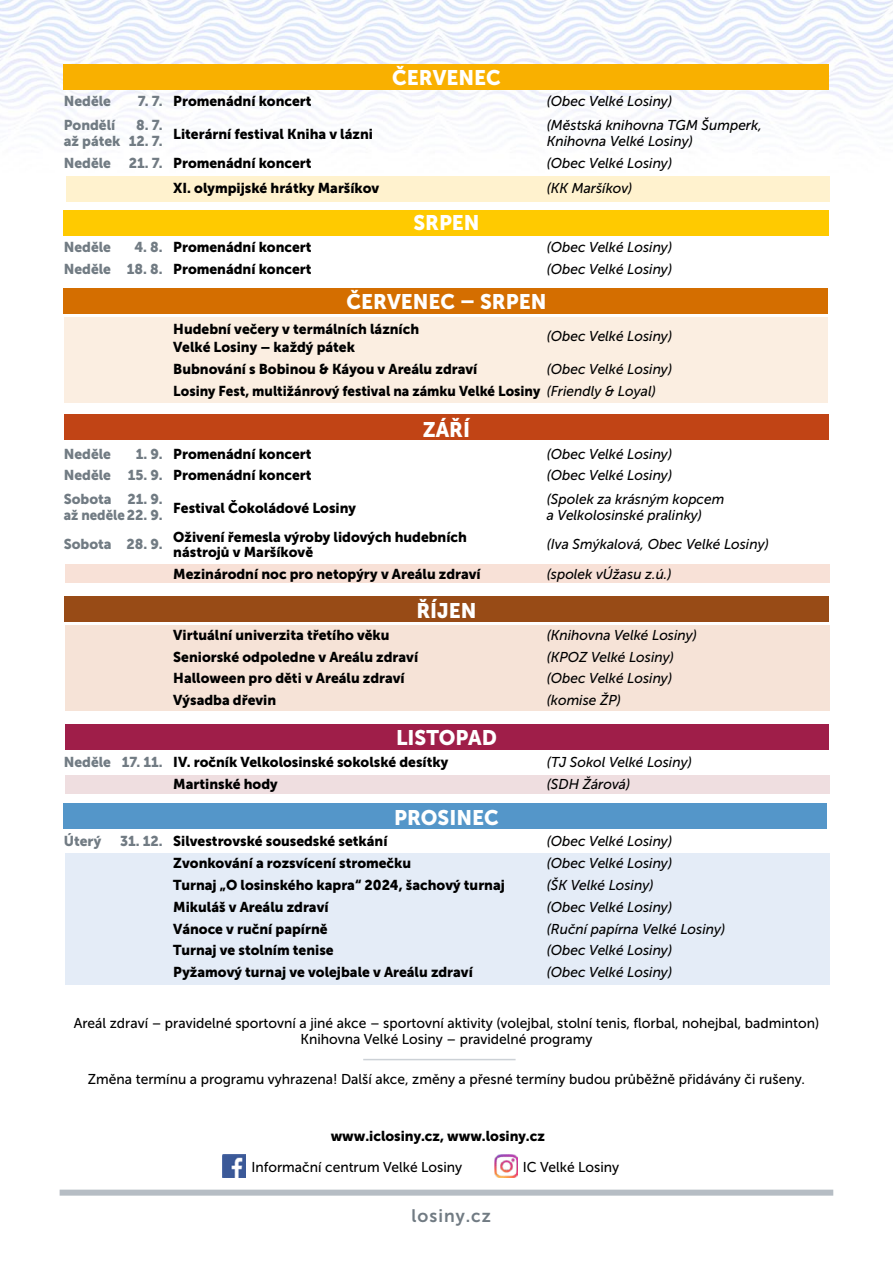
<style>
.page{position:relative;width:893px;height:1263px;background:#fff}
.page>*{position:absolute;margin:0;border:0;box-sizing:border-box;transform-origin:0 0}
.text{font:21px "Museo Sans 900";color:#fff}
.titul_2_kopie{font:18px "Museo Sans 700";letter-spacing:.06em;color:#717b83}
.text-2{font:14.25px "Museo Sans 900";color:#000}
.text-3{font:italic 14.25px "Museo Sans 500";color:#000}
.text-4{font:14.25px/16.5px "Museo Sans 500";color:#000;text-align:center}
.text-5{font:14.25px "Museo Sans 900";color:#717b83}
.text-6{font:14.25px "Museo Sans 900";color:#000;scale:.94 1}
.text-7{font:14.25px "Museo Sans 900";color:#717b83;scale:.93 1}
.s1{color:#717b83}
.s2{font-family:"Museo Sans 500";font-style:italic}
</style>
<div class="page">
<img style="left:0;top:0;width:893px;height:195px">
<div style="left:65px;top:724px;width:763px;height:26px;background:#9f1e49"></div>
<div style="left:64px;top:803px;width:763px;height:25px;background:#5496c9"></div>
<div style="left:64px;top:596px;width:765px;height:25px;background:#984b16"></div>
<div style="left:64px;top:415px;width:765px;height:25px;background:#c14415"></div>
<div style="left:64px;top:288px;width:764px;height:25px;background:#d46e00"></div>
<div style="left:66px;top:176px;width:763px;height:26px;background:#fff2ce"></div>
<div style="left:65px;top:564px;width:764px;height:19px;background:#f8e1d7"></div>
<div style="left:65px;top:775px;width:764px;height:19px;background:#efdee0"></div>
<div style="left:65px;top:853px;width:764px;height:132px;background:#e4ecf7"></div>
<div style="left:65px;top:625px;width:764px;height:86px;background:#f6e3d7"></div>
<div style="left:65px;top:318px;width:763px;height:85px;background:#fbeee1"></div>
<div style="left:64px;top:64px;width:765px;height:25px;background:#f9b000"></div>
<div style="left:60px;top:1189px;width:773px;height:6px;background:#b6bdc4"></div>
<div style="left:64px;top:210px;width:765px;height:26px;background:#ffca00"></div>
<hr style="left:363px;top:1059px;width:153px;height:1px;background:#ccd1d6">
<img style="left:495px;top:1155px;width:23px;height:22px">
<img style="left:223px;top:1155px;width:22px;height:22px">
<p class="text" style="left:392px;top:65px;width:110px">ČERVENEC</p>
<p class="text-5" style="left:64px;top:93px;width:49px">Neděle</p>
<p class="text-2" style="left:138px;top:93px;width:175px"><span class="s1">7. 7.</span> Promenádní koncert</p>
<p class="text-3" style="left:547px;top:94px;width:127px">(Obec Velké Losiny)</p>
<p class="text-5" style="left:64px;top:117px;width:53px">Pondělí</p>
<p class="text-5" style="left:136px;top:117px;width:28px">8. 7.</p>
<p class="text-3" style="left:547px;top:117px;width:217px">(Městská knihovna TGM Šumperk,</p>
<p class="text-5" style="left:64px;top:133px;width:100px">až pátek 12. 7.</p>
<p class="text-2" style="left:173px;top:126px;width:201px">Literární festival Kniha v lázni</p>
<p class="text-3" style="left:547px;top:134px;width:148px">Knihovna Velké Losiny)</p>
<p class="text-2" style="left:64px;top:155px;width:249px"><span class="s1">Neděle 21. 7.</span> Promenádní koncert</p>
<p class="text-3" style="left:547px;top:155px;width:127px">(Obec Velké Losiny)</p>
<p class="text-2" style="left:173px;top:179px;width:208px">XI. olympijské hrátky Maršíkov</p>
<p class="text-3" style="left:547px;top:180px;width:87px">(KK Maršíkov)</p>
<p class="text" style="left:413px;top:211px;width:68px">SRPEN</p>
<p class="text-5" style="left:64px;top:239px;width:49px">Neděle</p>
<p class="text-2" style="left:134px;top:239px;width:179px"><span class="s1">4. 8.</span> Promenádní koncert</p>
<p class="text-3" style="left:547px;top:239px;width:127px">(Obec Velké Losiny)</p>
<p class="text-2" style="left:64px;top:261px;width:249px"><span class="s1">Neděle 18. 8.</span> Promenádní koncert</p>
<p class="text-3" style="left:547px;top:261px;width:127px">(Obec Velké Losiny)</p>
<p class="text" style="left:347px;top:290px;width:201px">ČERVENEC – SRPEN</p>
<p class="text-2" style="left:173px;top:321px;width:247px">Hudební večery v termálních lázních</p>
<p class="text-3" style="left:547px;top:329px;width:127px">(Obec Velké Losiny)</p>
<p class="text-2" style="left:173px;top:339px;width:183px">Velké Losiny – každý pátek</p>
<p class="text-2" style="left:173px;top:361px;width:306px">Bubnování s Bobinou &amp; Káyou v Areálu zdraví</p>
<p class="text-3" style="left:547px;top:361px;width:127px">(Obec Velké Losiny)</p>
<p class="text-6" style="left:173px;top:382px;width:515px">Losiny Fest, multižánrový festival na zámku Velké Losiny <span class="s2">(Friendly &amp; Loyal)</span></p>
<p class="text" style="left:423px;top:417px;width:49px">ZÁŘÍ</p>
<p class="text-5" style="left:64px;top:445px;width:49px">Neděle</p>
<p class="text-2" style="left:136px;top:445px;width:177px"><span class="s1">1. 9.</span> Promenádní koncert</p>
<p class="text-3" style="left:547px;top:446px;width:127px">(Obec Velké Losiny)</p>
<p class="text-2" style="left:64px;top:467px;width:249px"><span class="s1">Neděle 15. 9.</span> Promenádní koncert</p>
<p class="text-3" style="left:547px;top:468px;width:127px">(Obec Velké Losiny)</p>
<p class="text-5" style="left:64px;top:491px;width:100px">Sobota 21. 9.</p>
<p class="text-3" style="left:547px;top:491px;width:179px">(Spolek za krásným kopcem</p>
<p class="text-7" style="left:64px;top:507px;width:108px">až neděle22. 9.</p>
<p class="text-2" style="left:173px;top:500px;width:184px">Festival Čokoládové Losiny</p>
<p class="text-3" style="left:547px;top:507px;width:157px">a Velkolosinské pralinky)</p>
<p class="text-5" style="left:64px;top:536px;width:100px">Sobota 28. 9.</p>
<p class="text-2" style="left:173px;top:529px;width:295px">Oživení řemesla výroby lidových hudebních</p>
<p class="text-3" style="left:547px;top:537px;width:224px">(Iva Smýkalová, Obec Velké Losiny)</p>
<p class="text-2" style="left:173px;top:544px;width:141px">nástrojů v Maršíkově</p>
<p class="text-2" style="left:173px;top:566px;width:309px">Mezinárodní noc pro netopýry v Areálu zdraví</p>
<p class="text-3" style="left:547px;top:566px;width:126px">(spolek vÚžasu z.ú.)</p>
<p class="text" style="left:416px;top:599px;width:62px">ŘÍJEN</p>
<p class="text-2" style="left:173px;top:627px;width:218px">Virtuální univerzita třetího věku</p>
<p class="text-3" style="left:547px;top:627px;width:152px">(Knihovna Velké Losiny)</p>
<p class="text-2" style="left:173px;top:648px;width:246px">Seniorské odpoledne v Areálu zdraví</p>
<p class="text-3" style="left:547px;top:649px;width:129px">(KPOZ Velké Losiny)</p>
<p class="text-2" style="left:173px;top:670px;width:233px">Halloween pro děti v Areálu zdraví</p>
<p class="text-3" style="left:547px;top:671px;width:127px">(Obec Velké Losiny)</p>
<p class="text-2" style="left:173px;top:692px;width:104px">Výsadba dřevin</p>
<p class="text-3" style="left:547px;top:692px;width:76px">(komise ŽP)</p>
<p class="text" style="left:396px;top:726px;width:102px">LISTOPAD</p>
<p class="text-2" style="left:64px;top:754px;width:386px"><span class="s1">Neděle 17. 11.</span> IV. ročník Velkolosinské sokolské desítky</p>
<p class="text-3" style="left:547px;top:754px;width:147px">(TJ Sokol Velké Losiny)</p>
<p class="text-2" style="left:173px;top:776px;width:106px">Martinské hody</p>
<p class="text-3" style="left:547px;top:776px;width:85px">(SDH Žárová)</p>
<p class="text" style="left:394px;top:805px;width:106px">PROSINEC</p>
<p class="text-5" style="left:64px;top:833px;width:39px">Úterý</p>
<p class="text-2" style="left:120px;top:833px;width:269px"><span class="s1">31. 12.</span> Silvestrovské sousedské setkání</p>
<p class="text-3" style="left:547px;top:834px;width:127px">(Obec Velké Losiny)</p>
<p class="text-2" style="left:173px;top:855px;width:239px">Zvonkování a rozsvícení stromečku</p>
<p class="text-3" style="left:547px;top:855px;width:127px">(Obec Velké Losiny)</p>
<p class="text-2" style="left:173px;top:877px;width:333px">Turnaj „O losinského kapra“ 2024, šachový turnaj</p>
<p class="text-3" style="left:547px;top:877px;width:108px">(ŠK Velké Losiny)</p>
<p class="text-2" style="left:173px;top:899px;width:157px">Mikuláš v Areálu zdraví</p>
<p class="text-3" style="left:547px;top:899px;width:127px">(Obec Velké Losiny)</p>
<p class="text-2" style="left:173px;top:920px;width:156px">Vánoce v ruční papírně</p>
<p class="text-3" style="left:547px;top:921px;width:180px">(Ruční papírna Velké Losiny)</p>
<p class="text-2" style="left:173px;top:942px;width:162px">Turnaj ve stolním tenise</p>
<p class="text-3" style="left:547px;top:943px;width:127px">(Obec Velké Losiny)</p>
<p class="text-2" style="left:173px;top:964px;width:301px">Pyžamový turnaj ve volejbale v Areálu zdraví</p>
<p class="text-3" style="left:547px;top:964px;width:127px">(Obec Velké Losiny)</p>
<p class="text-4" style="left:74px;top:1014px;width:747px">Areál zdraví – pravidelné sportovní a jiné akce – sportovní aktivity (volejbal, stolní tenis, florbal, nohejbal, badminton)<br>Knihovna Velké Losiny – pravidelné programy</p>
<p class="text-4" style="left:88px;top:1071px;width:719px">Změna termínu a programu vyhrazena! Další akce, změny a přesné termíny budou průběžně přidávány či rušeny.</p>
<p class="text-2" style="left:331px;top:1128px;width:216px">www.iclosiny.cz, www.losiny.cz</p>
<p class="text-4" style="left:252px;top:1158px;width:212px">Informační centrum Velké Losiny</p>
<p class="text-4" style="left:523px;top:1158px;width:98px">IC Velké Losiny</p>
<p class="titul_2_kopie" style="left:412px;top:1206px;width:81px">losiny.cz</p>
</div>
